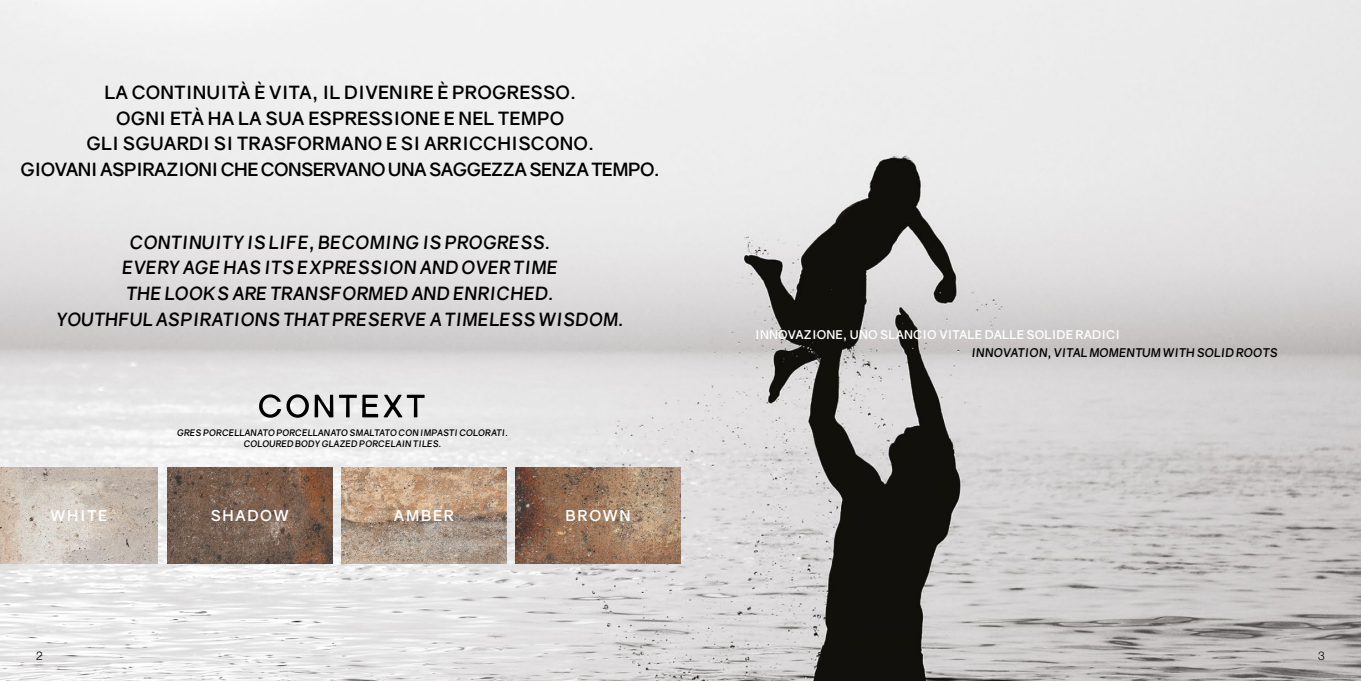
<style>
.page{position:relative;width:1361px;height:681px;background:#fff}
.page>*{position:absolute;margin:0;border:0;box-sizing:border-box;transform-origin:0 0}
.t1{font:700 18.2px/25.8px "Gravity";letter-spacing:.01em;color:#000;text-align:center}
.t2{font:italic 700 18.2px/25.8px "Gravity";letter-spacing:.01em;color:#000;text-align:center}
.t3{font:700 15px "Gravity";letter-spacing:.11em;color:#fff}
.t4{font:700 12px "Gravity";letter-spacing:.01em;color:#fff}
.t5{font:italic 700 12px "Gravity";letter-spacing:.01em;color:#000}
.t6{font:300 12px "Helvetica Neue LT Std";color:#000}
.t7{font:italic 700 9px/10.8px "Gravity";letter-spacing:.01em;color:#000;text-align:center}
</style>
<div class="page">
<img style="left:0;top:0;width:1361px;height:680px">
<img style="left:0;top:467px;width:158px;height:96px">
<img style="left:341px;top:467px;width:165px;height:96px">
<img style="left:516px;top:467px;width:164px;height:96px">
<img style="left:167px;top:467px;width:165px;height:96px">
<svg style="left:259px;top:394px;width:74px;height:23px;background:#999"></svg>
<svg style="left:339px;top:394px;width:39px;height:23px"></svg>
<svg style="left:384px;top:394px;width:41px;height:23px"></svg>
<p class="t1" style="left:21px;top:79px;width:641px">LA CONTINUITÀ È VITA, IL DIVENIRE È PROGRESSO.<br>OGNI ETÀ HA LA SUA ESPRESSIONE E NEL TEMPO<br>GLI SGUARDI SI TRASFORMANO E SI ARRICCHISCONO.<br>GIOVANI ASPIRAZIONI CHE CONSERVANO UNA SAGGEZZA SENZA TEMPO.</p>
<p class="t2" style="left:56px;top:229px;width:569px">CONTINUITY IS LIFE, BECOMING IS PROGRESS.<br>EVERY AGE HAS ITS EXPRESSION AND OVER TIME<br>THE LOOKS ARE TRANSFORMED AND ENRICHED.<br>YOUTHFUL ASPIRATIONS THAT PRESERVE A TIMELESS WISDOM.</p>
<p class="t7" style="left:177px;top:427px;width:332px">GRES PORCELLANATO PORCELLANATO SMALTATO CON IMPASTI COLORATI.<br>COLOURED BODY GLAZED PORCELAIN TILES.</p>
<p class="t3" style="left:51px;top:506px;width:58px">WHITE</p>
<p class="t3" style="left:211px;top:506px;width:80px">SHADOW</p>
<p class="t3" style="left:394px;top:506px;width:61px">AMBER</p>
<p class="t3" style="left:565px;top:506px;width:67px">BROWN</p>
<p class="t4" style="left:755px;top:327px;width:366px">INNOVAZIONE, UNO SLANCIO VITALE DALLE SOLIDE RADICI</p>
<p class="t5" style="left:971px;top:345px;width:308px">INNOVATION, VITAL MOMENTUM WITH SOLID ROOTS</p>
<p class="t6" style="left:36px;top:648px;width:8px">2</p>
<p class="t6" style="left:1318px;top:648px;width:8px">3</p>
</div>
